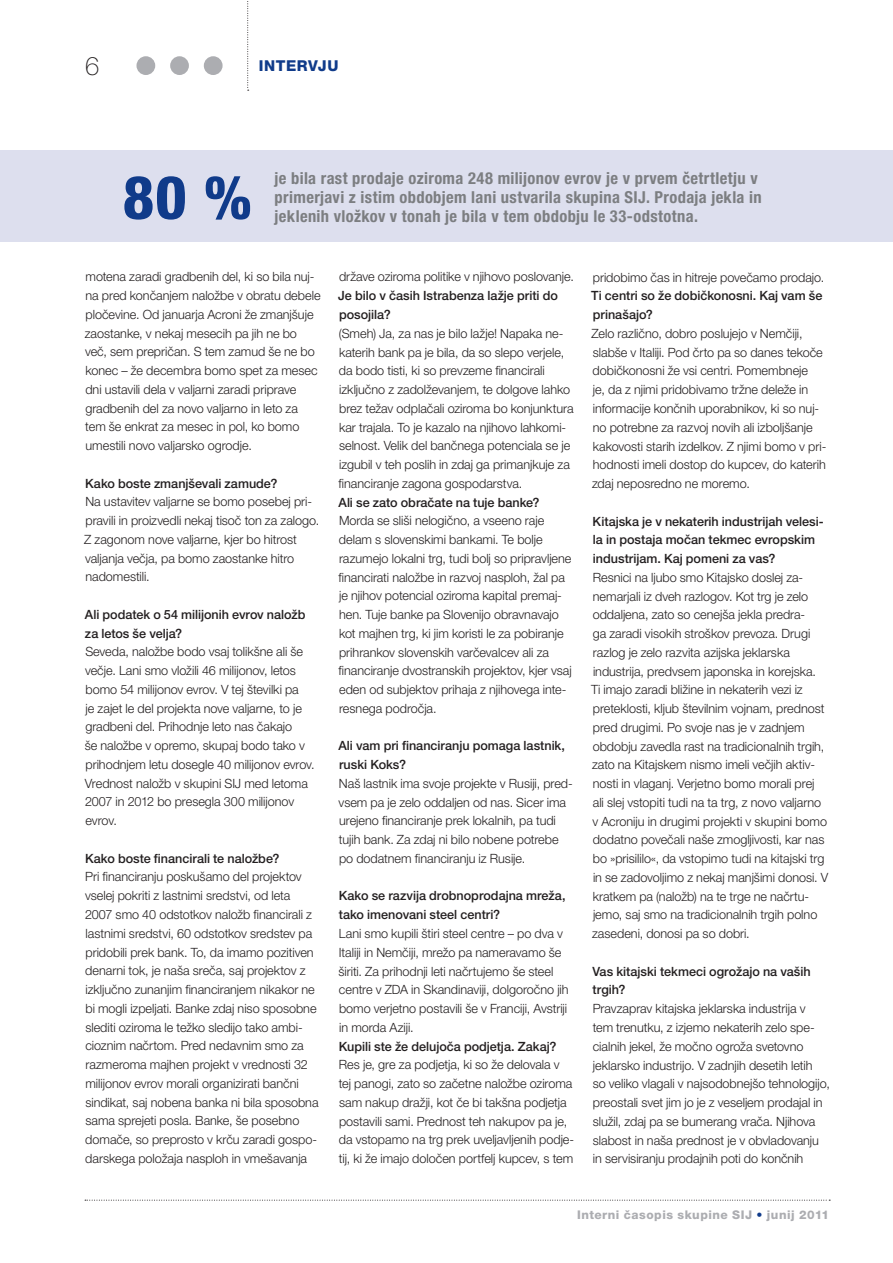
<style>
.page{position:relative;width:893px;height:1263px;background:#fff}
.page>*{position:absolute;margin:0;border:0;box-sizing:border-box;transform-origin:0 0}
.t1{font:800 condensed 60px "Helvetica Neue LT Pro";color:#103b8a}
.t2{font:100 25.5px "Helvetica Neue LT Pro";color:#231f20}
.t3{font:700 condensed 16.5px/18.8px "Helvetica Neue LT Pro";letter-spacing:.02em;color:#7c7e81}
.t4{font:800 15px "Helvetica Neue LT Pro";color:#103b8a}
.t5{font:300 12.75px/18.8px "Helvetica Neue LT Pro";letter-spacing:-.005em;color:#231f20}
.t6{font:500 12.75px/18.8px "Helvetica Neue LT Pro";color:#231f20}
.t7{font:800 12px "Helvetica Neue LT Pro";letter-spacing:.04em;color:#acadb1}
.s1{color:#103b8a}
</style>
<div class="page">
<svg style="left:85px;top:1200px;width:745px;height:1px"></svg>
<div style="left:136px;top:56px;width:19px;height:19px;background:#acadb1;border-radius:50%"></div>
<div style="left:170px;top:56px;width:19px;height:19px;background:#acadb1;border-radius:50%"></div>
<div style="left:204px;top:56px;width:19px;height:19px;background:#acadb1;border-radius:50%"></div>
<svg style="left:247px;top:1px;width:2px;height:90px"></svg>
<div style="left:0;top:150px;width:893px;height:92px;background:#dddfee"></div>
<h2 class="t2" style="left:85px;top:51px;width:16px">6</h2>
<p class="t4" style="left:259px;top:57px;width:81px">intervju</p>
<h1 class="t1" style="left:123px;top:160px;width:130px">80 %</h1>
<p class="t3" style="left:275px;top:169px;width:488px">je bila rast prodaje oziroma 248 milijonov evrov je v prvem četrtletju v primerjavi z istim obdobjem lani ustvarila skupina SIJ. Prodaja jekla in jeklenih vložkov v tonah je bila v tem obdobju le 33-odstotna.</p>
<p class="t5" style="left:85px;top:267px;width:237px">motena zaradi gradbenih del, ki so bila nuj&shy;na pred končanjem naložbe v obratu debele pločevine. Od januarja Acroni že zmanjšuje zaostanke, v nekaj mesecih pa jih ne bo več, sem prepričan. S tem zamud še ne bo konec – že decembra bomo spet za mesec dni ustavili dela v valjarni zaradi priprave gradbenih del za novo valjarno in leto za tem še enkrat za mesec in pol, ko bomo umestili novo valjarsko ogrodje.</p>
<p class="t6" style="left:85px;top:474px;width:194px">Kako boste zmanjševali zamude?</p>
<p class="t5" style="left:84px;top:492px;width:237px">Na ustavitev valjarne se bomo posebej pri&shy;pravili in proizvedli nekaj tisoč ton za zalogo.<br>Z zagonom nove valjarne, kjer bo hitrost valjanja večja, pa bomo zaostanke hitro nadomestili.</p>
<p class="t6" style="left:85px;top:605px;width:222px">Ali podatek o 54 milijonih evrov naložb za letos še velja?</p>
<p class="t5" style="left:85px;top:642px;width:231px">Seveda, naložbe bodo vsaj tolikšne ali še večje. Lani smo vložili 46 milijonov, letos bomo 54 milijonov evrov. V tej številki pa<br>je zajet le del projekta nove valjarne, to je gradbeni del. Prihodnje leto nas čakajo<br>še naložbe v opremo, skupaj bodo tako v prihodnjem letu dosegle 40 milijonov evrov.<br>Vrednost naložb v skupini SIJ med letoma 2007 in 2012 bo presegla 300 milijonov evrov.</p>
<p class="t6" style="left:85px;top:849px;width:196px">Kako boste financirali te naložbe?</p>
<p class="t5" style="left:85px;top:867px;width:235px">Pri financiranju poskušamo del projektov vselej pokriti z lastnimi sredstvi, od leta 2007 smo 40 odstotkov naložb financirali z lastnimi sredstvi, 60 odstotkov sredstev pa pridobili prek bank. To, da imamo pozitiven denarni tok, je naša sreča, saj projektov z izključno zunanjim financiranjem nikakor ne bi mogli izpeljati. Banke zdaj niso sposobne slediti oziroma le težko sledijo tako ambi&shy;cioznim načrtom. Pred nedavnim smo za razmeroma majhen projekt v vrednosti 32 milijonov evrov morali organizirati bančni sindikat, saj nobena banka ni bila sposobna sama sprejeti posla. Banke, še posebno domače, so preprosto v krču zaradi gospo&shy;darskega položaja nasploh in vmešavanja</p>
<p class="t5" style="left:339px;top:267px;width:236px">države oziroma politike v njihovo poslovanje.</p>
<p class="t6" style="left:338px;top:286px;width:221px">Je bilo v časih Istrabenza lažje priti do posojila?</p>
<p class="t5" style="left:339px;top:324px;width:237px">(Smeh) Ja, za nas je bilo lažje! Napaka ne&shy;katerih bank pa je bila, da so slepo verjele, da bodo tisti, ki so prevzeme financirali izključno z zadolževanjem, te dolgove lahko brez težav odplačali oziroma bo konjunktura kar trajala. To je kazalo na njihovo lahkomi&shy;selnost. Velik del bančnega potenciala se je izgubil v teh poslih in zdaj ga primanjkuje za financiranje zagona gospodarstva.</p>
<p class="t6" style="left:338px;top:492px;width:203px">Ali se zato obračate na tuje banke?</p>
<p class="t5" style="left:339px;top:511px;width:235px">Morda se sliši nelogično, a vseeno raje delam s slovenskimi bankami. Te bolje razumejo lokalni trg, tudi bolj so pripravljene financirati naložbe in razvoj nasploh, žal pa je njihov potencial oziroma kapital premaj&shy;hen. Tuje banke pa Slovenijo obravnavajo kot majhen trg, ki jim koristi le za pobiranje prihrankov slovenskih varčevalcev ali za financiranje dvostranskih projektov, kjer vsaj eden od subjektov prihaja z njihovega inte&shy;resnega področja.</p>
<p class="t6" style="left:338px;top:736px;width:228px">Ali vam pri financiranju pomaga lastnik, ruski Koks?</p>
<p class="t5" style="left:339px;top:774px;width:236px">Naš lastnik ima svoje projekte v Rusiji, pred&shy;vsem pa je zelo oddaljen od nas. Sicer ima urejeno financiranje prek lokalnih, pa tudi tujih bank. Za zdaj ni bilo nobene potrebe po dodatnem financiranju iz Rusije.</p>
<p class="t6" style="left:339px;top:886px;width:228px">Kako se razvija drobnoprodajna mreža, tako imenovani steel centri?</p>
<p class="t5" style="left:338px;top:924px;width:226px">Lani smo kupili štiri steel centre – po dva v Italiji in Nemčiji, mrežo pa nameravamo še širiti. Za prihodnji leti načrtujemo še steel centre v ZDA</p>
<p class="t5" style="left:339px;top:980px;width:231px;text-align:justify;text-indent:72px">in Skandinaviji, dolgoročno jih bomo verjetno postavili še v Franciji, Avstriji in morda Aziji.</p>
<p class="t6" style="left:339px;top:1036px;width:219px">Kupili ste že delujoča podjetja. Zakaj?</p>
<p class="t5" style="left:339px;top:1055px;width:237px">Res je, gre za podjetja, ki so že delovala v tej panogi, zato so začetne naložbe oziroma sam nakup dražji, kot če bi takšna podjetja postavili sami. Prednost teh nakupov pa je, da vstopamo na trg prek uveljavljenih podje&shy;tij, ki že imajo določen portfelj kupcev, s tem</p>
<p class="t5" style="left:593px;top:267px;width:233px">pridobimo čas in hitreje povečamo prodajo.</p>
<p class="t6" style="left:591px;top:286px;width:233px">Ti centri so že dobičkonosni. Kaj vam še prinašajo?</p>
<p class="t5" style="left:591px;top:324px;width:236px">Zelo različno, dobro poslujejo v Nemčiji, slabše v Italiji. Pod črto pa so danes tekoče dobičkonosni že vsi centri. Pomembneje<br>je, da z njimi pridobivamo tržne deleže in informacije končnih uporabnikov, ki so nuj&shy;no potrebne za razvoj novih ali izboljšanje kakovosti starih izdelkov. Z njimi bomo v pri&shy;hodnosti imeli dostop do kupcev, do katerih zdaj neposredno ne moremo.</p>
<p class="t6" style="left:593px;top:511px;width:233px">Kitajska je v nekaterih industrijah velesi&shy;la in postaja močan tekmec evropskim industrijam. Kaj pomeni za vas?</p>
<p class="t5" style="left:591px;top:568px;width:238px">Resnici na ljubo smo Kitajsko doslej za&shy;nemarjali iz dveh razlogov. Kot trg je zelo oddaljena, zato so cenejša jekla predra-<br>ga zaradi visokih stroškov prevoza. D rugi razlog je zelo razvita azijska jeklarska industrija, predvsem japonska in korejska.<br>Ti imajo zaradi bližine in nekaterih vezi iz preteklosti, kljub številnim vojnam, prednost pred drugimi. Po svoje nas je v zadnjem obdobju zavedla rast na tradicionalnih trgih, zato na Kitajskem nismo imeli večjih aktiv&shy;nosti in vlaganj. Verjetno bomo morali prej ali slej vstopiti tudi na ta trg, z novo valjarno v Acroniju in drugimi projekti v skupini bomo dodatno povečali naše zmogljivosti, kar nas bo »prisililo«, da vstopimo tudi na kitajski trg in se zadovoljimo z nekaj manjšimi donosi. V kratkem pa (naložb) na te trge ne načrtu&shy;jemo, saj smo na tradicionalnih trgih polno zasedeni, donosi pa so dobri.</p>
<p class="t6" style="left:592px;top:962px;width:220px">Vas kitajski tekmeci ogrožajo na vaših trgih?</p>
<p class="t5" style="left:593px;top:999px;width:239px">Pravzaprav kitajska jeklarska industrija v<br>tem trenutku, z izjemo nekaterih zelo spe&shy;cialnih jekel, že močno ogroža svetovno jeklarsko industrijo. V zadnjih desetih letih<br>so veliko vlagali v najsodobnejšo tehnologijo, preostali svet jim jo je z veseljem prodajal in služil, zdaj pa se bumerang vrača. Njihova slabost in naša prednost je v obvladovanju in servisiranju prodajnih poti do končnih</p>
<p class="t7" style="left:577px;top:1207px;width:254px">Interni časopis skupine SIJ <span class="s1">•</span> junij 2011</p>
</div>
